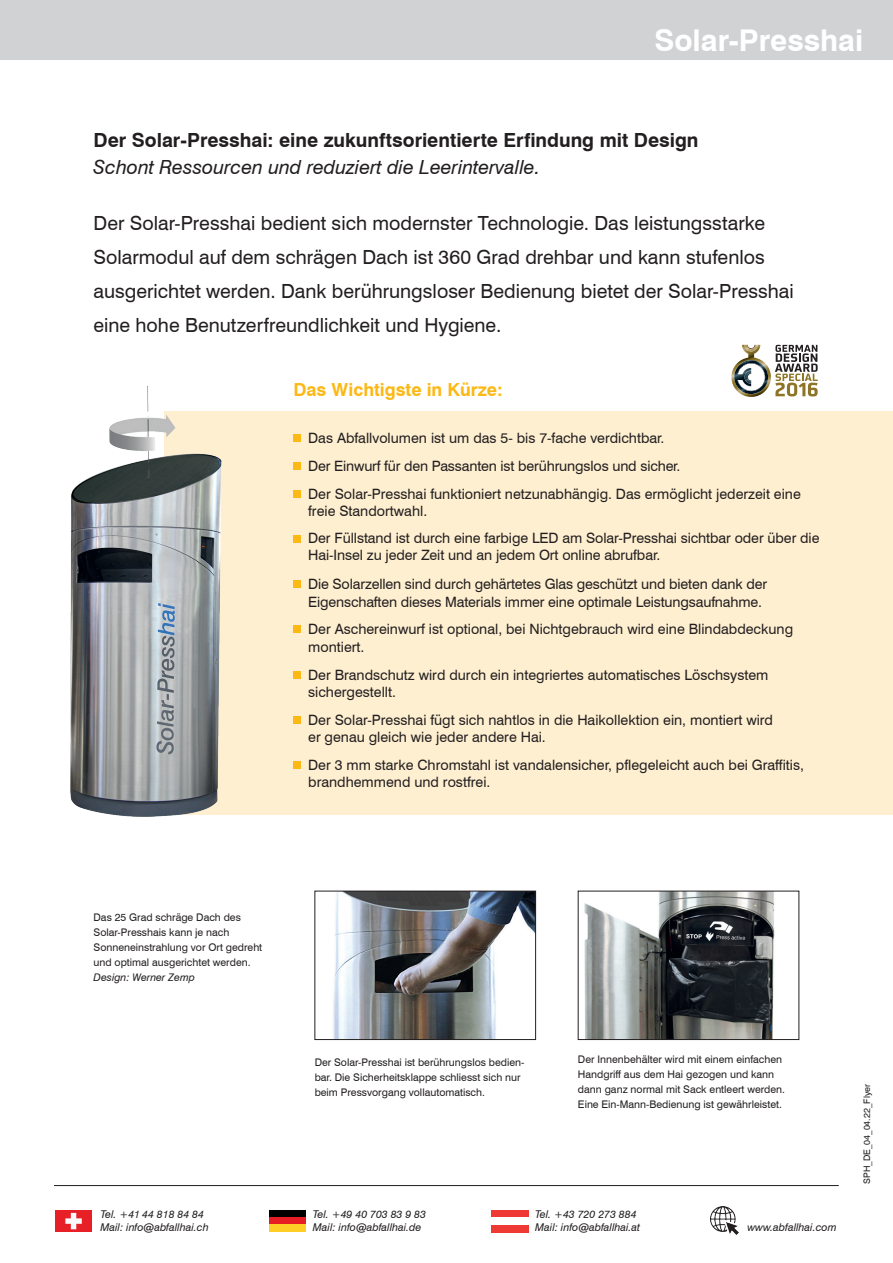
<style>
.page{position:relative;width:893px;height:1263px;background:#fff}
.page>*{position:absolute;margin:0;border:0;box-sizing:border-box;transform-origin:0 0}
.t1{font:700 30px "Swiss 721 BT";color:#fff}
.t2{font:19.5px/33.8px "Swiss 721 BT";color:#231f20}
.t3{font:700 19.5px "Swiss 721 BT";color:#231f20}
.t4{font:italic 19.5px "Swiss 721 BT";color:#231f20}
.t5{font:700 18px "Swiss 721 BT";color:#fcb814}
.t6{font:14.25px/27.9px "Swiss 721 BT";color:#231f20}
.t7{font:italic 10.65px/12.9px "Swiss 721 BT";color:#231f20}
.t8{font:10.5px/15px "Swiss 721 BT";color:#231f20}
.t9{font:italic 10.5px "Swiss 721 BT";color:#231f20}
.t10{font:9px "Swiss 721 BT";color:#231f20}
.s1{font-weight:700}
</style>
<div class="page">
<div style="left:0;top:0;width:893px;height:60px;background:#d1d2d4"></div>
<div style="left:164px;top:411px;width:729px;height:404px;background:#feefd0"></div>
<img style="left:70px;top:386px;width:152px;height:431px">
<div style="left:293px;top:435px;width:7px;height:7px;background:#fcb814"></div>
<div style="left:293px;top:463px;width:7px;height:7px;background:#fcb814"></div>
<div style="left:293px;top:490px;width:7px;height:7px;background:#fcb814"></div>
<div style="left:293px;top:536px;width:7px;height:7px;background:#fcb814"></div>
<div style="left:293px;top:581px;width:7px;height:7px;background:#fcb814"></div>
<div style="left:293px;top:626px;width:7px;height:7px;background:#fcb814"></div>
<div style="left:293px;top:671px;width:7px;height:7px;background:#fcb814"></div>
<div style="left:293px;top:716px;width:7px;height:7px;background:#fcb814"></div>
<div style="left:293px;top:761px;width:7px;height:7px;background:#fcb814"></div>
<img style="left:333px;top:893px;width:201px;height:145px">
<div style="left:315px;top:891px;width:221px;height:149px;border:1px solid #231f20"></div>
<img style="left:584px;top:893px;width:191px;height:145px">
<div style="left:578px;top:891px;width:221px;height:149px;border:1px solid #231f20"></div>
<img style="left:731px;top:345px;width:40px;height:52px">
<svg style="left:744px;top:345px;width:14px;height:6px"></svg>
<svg style="left:734px;top:360px;width:34px;height:34px"></svg>
<svg style="left:775px;top:345px;width:43px;height:51px"></svg>
<hr style="left:54px;top:1185px;width:785px;height:1px;background:#231f20">
<div style="left:55px;top:1210px;width:37px;height:22px;background:#e72027"></div>
<svg style="left:65px;top:1213px;width:17px;height:16px"></svg>
<div style="left:269px;top:1210px;width:36px;height:7px;background:#000001"></div>
<div style="left:269px;top:1217px;width:36px;height:8px;background:#e61e24"></div>
<div style="left:269px;top:1225px;width:36px;height:7px;background:#fecd26"></div>
<img style="left:710px;top:1206px;width:29px;height:28px">
<div style="left:491px;top:1210px;width:38px;height:7px;background:#ee3935"></div>
<div style="left:491px;top:1225px;width:38px;height:7px;background:#ee3935"></div>
<h1 class="t1" style="left:654px;top:22px;width:210px">Solar-Presshai</h1>
<h2 class="t3" style="left:94px;top:128px;width:606px">Der Solar-Presshai: eine zukunftsorientierte Erfindung mit Design</h2>
<h2 class="t4" style="left:94px;top:155px;width:448px">Schont Ressourcen und reduziert die Leerintervalle.</h2>
<p class="t2" style="left:94px;top:206px;width:702px">Der Solar-Presshai bedient sich modernster Technologie. Das leistungsstarke Solarmodul auf dem schrägen Dach ist 360 Grad drehbar und kann stufenlos ausgerichtet werden. Dank berührungsloser Bedienung bietet der Solar-Presshai eine hohe Benutzerfreundlichkeit und Hygiene.</p>
<p class="t5" style="left:293px;top:378px;width:211px">Das Wichtigste in Kürze:</p>
<p class="t6" style="left:308px;top:424px;width:494px">Das Abfallvolumen ist um das 5- bis 7-fache verdichtbar.<br>Der Einwurf für den Passanten ist berührungslos und sicher.<br>Der Solar-Presshai funktioniert netzunabhängig. Das ermöglicht jederzeit eine</p>
<p class="t6" style="left:308px;top:498px;width:513px;line-height:26.4px">freie Standortwahl.<br>Der Füllstand ist durch eine farbige LED am Solar-Presshai sichtbar oder über die</p>
<p class="t6" style="left:308px;top:540px;width:460px;line-height:29.4px">Hai-Insel zu jeder Zeit und an jedem Ort online abrufbar.<br>Die Solarzellen sind durch gehärtetes Glas geschützt und bieten dank der</p>
<p class="t6" style="left:308px;top:587px;width:486px">Eigenschaften dieses Materials immer eine optimale Leistungsaufnahme.<br>Der Aschereinwurf ist optional, bei Nichtgebrauch wird eine Blindabdeckung</p>
<p class="t6" style="left:308px;top:632px;width:462px">montiert.<br>Der Brandschutz wird durch ein integriertes automatisches Löschsystem</p>
<p class="t6" style="left:308px;top:678px;width:466px">sichergestellt.<br>Der Solar-Presshai fügt sich nahtlos in die Haikollektion ein, montiert wird</p>
<p class="t6" style="left:308px;top:723px;width:497px">er genau gleich wie jeder andere Hai.<br>Der 3 mm starke Chromstahl ist vandalensicher, pflegeleicht auch bei Graffitis,</p>
<p class="t6" style="left:308px;top:768px;width:184px">brandhemmend und rostfrei.</p>
<p class="t8" style="left:94px;top:909px;width:170px">Das 25 Grad schräge Dach des<br>Solar-Presshais kann je nach<br>Sonneneinstrahlung vor Ort gedreht und optimal ausgerichtet werden.</p>
<p class="t9" style="left:94px;top:970px;width:103px">Design: Werner Zemp</p>
<p class="t8" style="left:315px;top:1055px;width:211px">Der Solar-Presshai ist berührungslos bedien&shy;bar. Die Sicherheitsklappe schliesst sich nur beim Pressvorgang vollautomatisch.</p>
<p class="t8" style="left:578px;top:1051px;width:209px">Der Innenbehälter wird mit einem einfachen Handgriff aus dem Hai gezogen und kann dann ganz normal mit Sack entleert werden.<br>Eine Ein-Mann-Bedienung ist gewährleistet.</p>
<p class="t7" style="left:100px;top:1208px;width:110px">Tel. +41 44 818 84 84<br>Mail: info<span class="s1">@</span>abfallhai.ch</p>
<p class="t7" style="left:313px;top:1208px;width:115px">Tel. +49 40 703 83 9 83<br>Mail: info<span class="s1">@</span>abfallhai.de</p>
<p class="t7" style="left:535px;top:1207px;width:106px">Tel. +43 720 273 884<br>Mail: info<span class="s1">@</span>abfallhai.at</p>
<p class="t7" style="left:747px;top:1220px;width:91px">www.abfallhai.com</p>
<p class="t10" style="left:861px;top:1184px;width:101px;rotate:-90deg">SPH_DE_04_04.22_Flyer</p>
</div>
